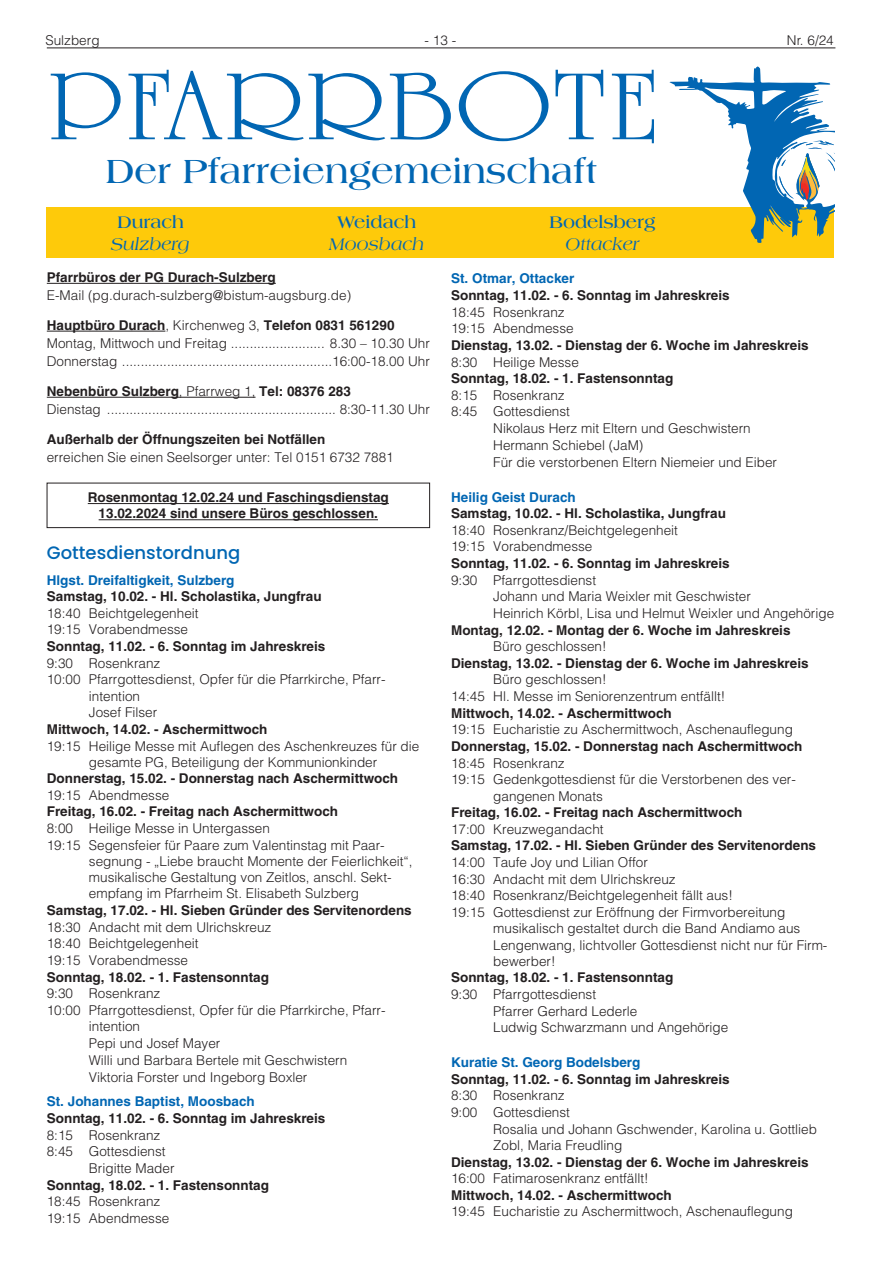
<style>
.page{position:relative;width:881px;height:1263px;background:#fff}
.page>*{position:absolute;margin:0;border:0;box-sizing:border-box;transform-origin:0 0}
.t1{font:98.25px "University Roman Plain";color:#0166b3;scale:1.2 1}
.t2{font:700 36px "Americana LT";color:#0166b3}
.t3{font:italic 18px "Americana LT";color:#0166b3}
.t4{font:700 18px "Americana LT";color:#0166b3}
.t5{font:500 18px "Poppins";color:#0166b3}
.t6{font:300 13.5px/16.8px "Helvetica LT";color:#231f20}
.t7{font:700 13.5px/29.4px "Helvetica LT";color:#231f20}
.t8{font:700 13.5px "Helvetica LT";color:#0166b3}
.s1{font-weight:700}
.s2{font-weight:300}
</style>
<div class="page">
<hr style="left:47px;top:48px;width:788px;height:1px;background:#231f20">
<hr style="left:47px;top:283px;width:229px;height:1px;background:#231f20">
<hr style="left:47px;top:331px;width:118px;height:1px;background:#231f20">
<hr style="left:47px;top:397px;width:208px;height:1px;background:#231f20">
<div style="left:47px;top:207px;width:786px;height:50px;background:#feca0a"></div>
<svg style="left:669px;top:66px;width:165px;height:177px"></svg>
<hr style="left:88px;top:503px;width:301px;height:1px;background:#231f20">
<hr style="left:99px;top:519px;width:279px;height:1px;background:#231f20">
<div style="left:47px;top:483px;width:382px;height:45px;border:1px solid #231f20"></div>
<p class="t6" style="left:45px;top:31px;width:56px">Sulzberg</p>
<p class="t6" style="left:424px;top:31px;width:33px">- 13 -</p>
<p class="t6" style="left:786px;top:31px;width:48px">Nr. 6/24</p>
<h1 class="t1" style="left:47px;top:54px;width:512px">PFARRBOTE</h1>
<h2 class="t2" style="left:106px;top:150px;width:493px">Der Pfarreiengemeinschaft</h2>
<h3 class="t4" style="left:549px;top:212px;width:108px">Bodelsberg</h3>
<h3 class="t3" style="left:565px;top:234px;width:75px">Ottacker</h3>
<h3 class="t4" style="left:117px;top:212px;width:68px">Durach</h3>
<h3 class="t3" style="left:111px;top:234px;width:80px">Sulzberg</h3>
<h3 class="t4" style="left:337px;top:212px;width:80px">Weidach</h3>
<h3 class="t3" style="left:329px;top:234px;width:96px">Moosbach</h3>
<p class="t7" style="left:47px;top:262px;width:230px">Pfarrbüros der PG Durach-Sulzberg</p>
<p class="t6" style="left:47px;top:281px;width:349px;line-height:29.4px">E-Mail (pg.durach-sulzberg@bistum-augsburg.de)<br><span class="s1">Hauptbüro Durach</span>, Kirchenweg 3, <span class="s1">Telefon 0831 561290</span></p>
<p class="t6" style="left:47px;top:335px;width:182px">Montag, Mittwoch und Freitag</p>
<p class="t6" style="left:330px;top:335px;width:101px">8.30 – 10.30 Uhr</p>
<p class="t6" style="left:47px;top:353px;width:72px">Donnerstag</p>
<p class="t7" style="left:47px;top:347px;width:384px;text-indent:285px"><span class="s2">16:00-18.00 Uhr<br></span>Nebenbüro Sulzberg<span class="s2">, Pfarrweg 1,</span> Tel: 08376 283</p>
<p class="t6" style="left:47px;top:401px;width:56px">Dienstag</p>
<p class="t6" style="left:339px;top:401px;width:92px">8:30-11.30 Uhr</p>
<p class="t7" style="left:47px;top:424px;width:280px">Außerhalb der Öffnungszeiten bei Notfällen</p>
<p class="t6" style="left:47px;top:449px;width:348px">erreichen Sie einen Seelsorger unter: Tel 0151 6732 7881</p>
<p class="t7" style="left:88px;top:489px;width:302px;line-height:16.2px;text-align:center">Rosenmontag 12.02.24 und Faschingsdienstag<br>13.02.2024 sind unsere Büros geschlossen.</p>
<h3 class="t5" style="left:47px;top:542px;width:195px">Gottesdienstordnung</h3>
<p class="t8" style="left:47px;top:571px;width:189px">Hlgst. Dreifaltigkeit, Sulzberg</p>
<p class="t7" style="left:47px;top:581px;width:276px">Samstag, 10.02. - Hl. Scholastika, Jungfrau</p>
<p class="t6" style="left:47px;top:604px;width:153px">18:40 Beichtgelegenheit<br>19:15 Vorabendmesse</p>
<p class="t7" style="left:47px;top:631px;width:280px">Sonntag, 11.02. - 6. Sonntag im Jahreskreis</p>
<p class="t6" style="left:47px;top:654px;width:115px">9:30 Rosenkranz</p>
<p class="t6" style="left:47px;top:671px;width:340px">10:00 Pfarrgottesdienst, Opfer für die Pfarrkirche, Pfarr-</p>
<p class="t6" style="left:89px;top:687px;width:53px">intention</p>
<p class="t6" style="left:89px;top:704px;width:70px">Josef Filser</p>
<p class="t7" style="left:47px;top:714px;width:222px">Mittwoch, 14.02. - Aschermittwoch</p>
<p class="t6" style="left:47px;top:737px;width:374px;line-height:16.2px;text-align:center">19:15 Heilige Messe mit Auflegen des Aschenkreuzes für die gesamte PG, Beteiligung der Kommunionkinder</p>
<p class="t7" style="left:47px;top:763px;width:353px">Donnerstag, 15.02. - Donnerstag nach Aschermittwoch</p>
<p class="t6" style="left:47px;top:786px;width:124px">19:15 Abendmesse</p>
<p class="t7" style="left:47px;top:797px;width:293px">Freitag, 16.02. - Freitag nach Aschermittwoch</p>
<p class="t6" style="left:47px;top:820px;width:224px">8:00 Heilige Messe in Untergassen</p>
<p class="t6" style="left:47px;top:836px;width:339px">19:15 Segensfeier für Paare zum Valentinstag mit Paar-</p>
<p class="t6" style="left:89px;top:853px;width:325px">segnung - „Liebe braucht Momente der Feierlichkeit“,</p>
<p class="t6" style="left:89px;top:869px;width:304px">musikalische Gestaltung von Zeitlos, anschl. Sekt-</p>
<p class="t6" style="left:89px;top:885px;width:272px">empfang im Pfarrheim St. Elisabeth Sulzberg</p>
<p class="t7" style="left:47px;top:895px;width:366px">Samstag, 17.02. - Hl. Sieben Gründer des Servitenordens</p>
<p class="t6" style="left:47px;top:918px;width:226px">18:30 Andacht mit dem Ulrichskreuz<br>18:40 Beichtgelegenheit<br>19:15 Vorabendmesse</p>
<p class="t7" style="left:47px;top:962px;width:224px">Sonntag, 18.02. - 1. Fastensonntag</p>
<p class="t6" style="left:47px;top:985px;width:115px">9:30 Rosenkranz</p>
<p class="t6" style="left:47px;top:1002px;width:340px">10:00 Pfarrgottesdienst, Opfer für die Pfarrkirche, Pfarr-</p>
<p class="t6" style="left:89px;top:1018px;width:53px">intention</p>
<p class="t6" style="left:89px;top:1035px;width:133px">Pepi und Josef Mayer</p>
<p class="t6" style="left:89px;top:1051px;width:260px">Willi und Barbara Bertele mit Geschwistern</p>
<p class="t6" style="left:89px;top:1068px;width:220px">Viktoria Forster und Ingeborg Boxler</p>
<p class="t8" style="left:47px;top:1093px;width:209px">St. Johannes Baptist, Moosbach</p>
<p class="t7" style="left:47px;top:1103px;width:280px">Sonntag, 11.02. - 6. Sonntag im Jahreskreis</p>
<p class="t6" style="left:47px;top:1126px;width:115px">8:15 Rosenkranz</p>
<p class="t6" style="left:47px;top:1143px;width:120px">8:45 Gottesdienst</p>
<p class="t6" style="left:89px;top:1160px;width:87px">Brigitte Mader</p>
<p class="t7" style="left:47px;top:1170px;width:224px">Sonntag, 18.02. - 1. Fastensonntag</p>
<p class="t6" style="left:47px;top:1193px;width:124px">18:45 Rosenkranz<br>19:15 Abendmesse</p>
<p class="t8" style="left:451px;top:270px;width:125px">St. Otmar, Ottacker</p>
<p class="t7" style="left:451px;top:280px;width:280px">Sonntag, 11.02. - 6. Sonntag im Jahreskreis</p>
<p class="t6" style="left:451px;top:303px;width:124px">18:45 Rosenkranz<br>19:15 Abendmesse</p>
<p class="t7" style="left:451px;top:330px;width:359px">Dienstag, 13.02. - Dienstag der 6. Woche im Jahreskreis</p>
<p class="t6" style="left:451px;top:353px;width:129px">8:30 Heilige Messe</p>
<p class="t7" style="left:451px;top:363px;width:224px">Sonntag, 18.02. - 1. Fastensonntag</p>
<p class="t6" style="left:451px;top:386px;width:115px">8:15 Rosenkranz</p>
<p class="t6" style="left:451px;top:403px;width:120px">8:45 Gottesdienst</p>
<p class="t6" style="left:493px;top:420px;width:259px">Nikolaus Herz mit Eltern und Geschwistern</p>
<p class="t6" style="left:493px;top:437px;width:152px">Hermann Schiebel (JaM)</p>
<p class="t6" style="left:493px;top:453px;width:285px">Für die verstorbenen Eltern Niemeier und Eiber</p>
<p class="t8" style="left:451px;top:488px;width:126px">Heilig Geist Durach</p>
<p class="t7" style="left:451px;top:498px;width:276px">Samstag, 10.02. - Hl. Scholastika, Jungfrau</p>
<p class="t6" style="left:451px;top:521px;width:228px">18:40 Rosenkranz/Beichtgelegenheit<br>19:15 Vorabendmesse</p>
<p class="t7" style="left:451px;top:548px;width:280px">Sonntag, 11.02. - 6. Sonntag im Jahreskreis</p>
<p class="t6" style="left:493px;top:571px;width:342px;text-indent:-42px">9:30 Pfarrgottesdienst<br>Johann und Maria Weixler mit Geschwister<br>Heinrich Körbl, Lisa und Helmut Weixler und Angehörige</p>
<p class="t7" style="left:451px;top:615px;width:341px">Montag, 12.02. - Montag der 6. Woche im Jahreskreis</p>
<p class="t6" style="left:493px;top:638px;width:115px">Büro geschlossen!</p>
<p class="t7" style="left:451px;top:648px;width:359px">Dienstag, 13.02. - Dienstag der 6. Woche im Jahreskreis</p>
<p class="t6" style="left:451px;top:671px;width:275px;text-indent:42px">Büro geschlossen!<br>14:45 Hl. Messe im Seniorenzentrum entfällt!</p>
<p class="t7" style="left:451px;top:698px;width:222px">Mittwoch, 14.02. - Aschermittwoch</p>
<p class="t6" style="left:451px;top:721px;width:343px">19:15 Eucharistie zu Aschermittwoch, Aschenauflegung</p>
<p class="t7" style="left:451px;top:731px;width:353px">Donnerstag, 15.02. - Donnerstag nach Aschermittwoch</p>
<p class="t6" style="left:451px;top:754px;width:115px">18:45 Rosenkranz</p>
<p class="t6" style="left:451px;top:771px;width:346px">19:15 Gedenkgottesdienst für die Verstorbenen des ver-</p>
<p class="t6" style="left:493px;top:787px;width:111px">gangenen Monats</p>
<p class="t7" style="left:451px;top:797px;width:293px">Freitag, 16.02. - Freitag nach Aschermittwoch</p>
<p class="t6" style="left:451px;top:820px;width:154px">17:00 Kreuzwegandacht</p>
<p class="t7" style="left:451px;top:830px;width:366px">Samstag, 17.02. - Hl. Sieben Gründer des Servitenordens</p>
<p class="t6" style="left:451px;top:853px;width:198px">14:00 Taufe Joy und Lilian Offor</p>
<p class="t6" style="left:451px;top:870px;width:226px">16:30 Andacht mit dem Ulrichskreuz</p>
<p class="t6" style="left:451px;top:887px;width:283px">18:40 Rosenkranz/Beichtgelegenheit fällt aus!</p>
<p class="t6" style="left:451px;top:904px;width:335px">19:15 Gottesdienst zur Eröffnung der Firmvorbereitung</p>
<p class="t6" style="left:493px;top:920px;width:308px">musikalisch gestaltet durch die Band Andiamo aus</p>
<p class="t6" style="left:493px;top:936px;width:335px">Lengenwang, lichtvoller Gottesdienst nicht nur für Firm-</p>
<p class="t6" style="left:493px;top:952px;width:64px">bewerber!</p>
<p class="t7" style="left:451px;top:962px;width:224px">Sonntag, 18.02. - 1. Fastensonntag</p>
<p class="t6" style="left:493px;top:985px;width:236px;text-indent:-42px">9:30 Pfarrgottesdienst<br>Pfarrer Gerhard Lederle<br>Ludwig Schwarzmann und Angehörige</p>
<p class="t8" style="left:451px;top:1054px;width:191px">Kuratie St. Georg Bodelsberg</p>
<p class="t7" style="left:451px;top:1064px;width:280px">Sonntag, 11.02. - 6. Sonntag im Jahreskreis</p>
<p class="t6" style="left:451px;top:1087px;width:115px">8:30 Rosenkranz</p>
<p class="t6" style="left:451px;top:1104px;width:120px">9:00 Gottesdienst</p>
<p class="t6" style="left:493px;top:1120px;width:325px">Rosalia und Johann Gschwender, Karolina u. Gottlieb</p>
<p class="t6" style="left:493px;top:1137px;width:131px">Zobl, Maria Freudling</p>
<p class="t7" style="left:451px;top:1147px;width:359px">Dienstag, 13.02. - Dienstag der 6. Woche im Jahreskreis</p>
<p class="t6" style="left:451px;top:1170px;width:199px">16:00 Fatimarosenkranz entfällt!</p>
<p class="t7" style="left:451px;top:1180px;width:222px">Mittwoch, 14.02. - Aschermittwoch</p>
<p class="t6" style="left:451px;top:1203px;width:343px">19:45 Eucharistie zu Aschermittwoch, Aschenauflegung</p>
</div>
